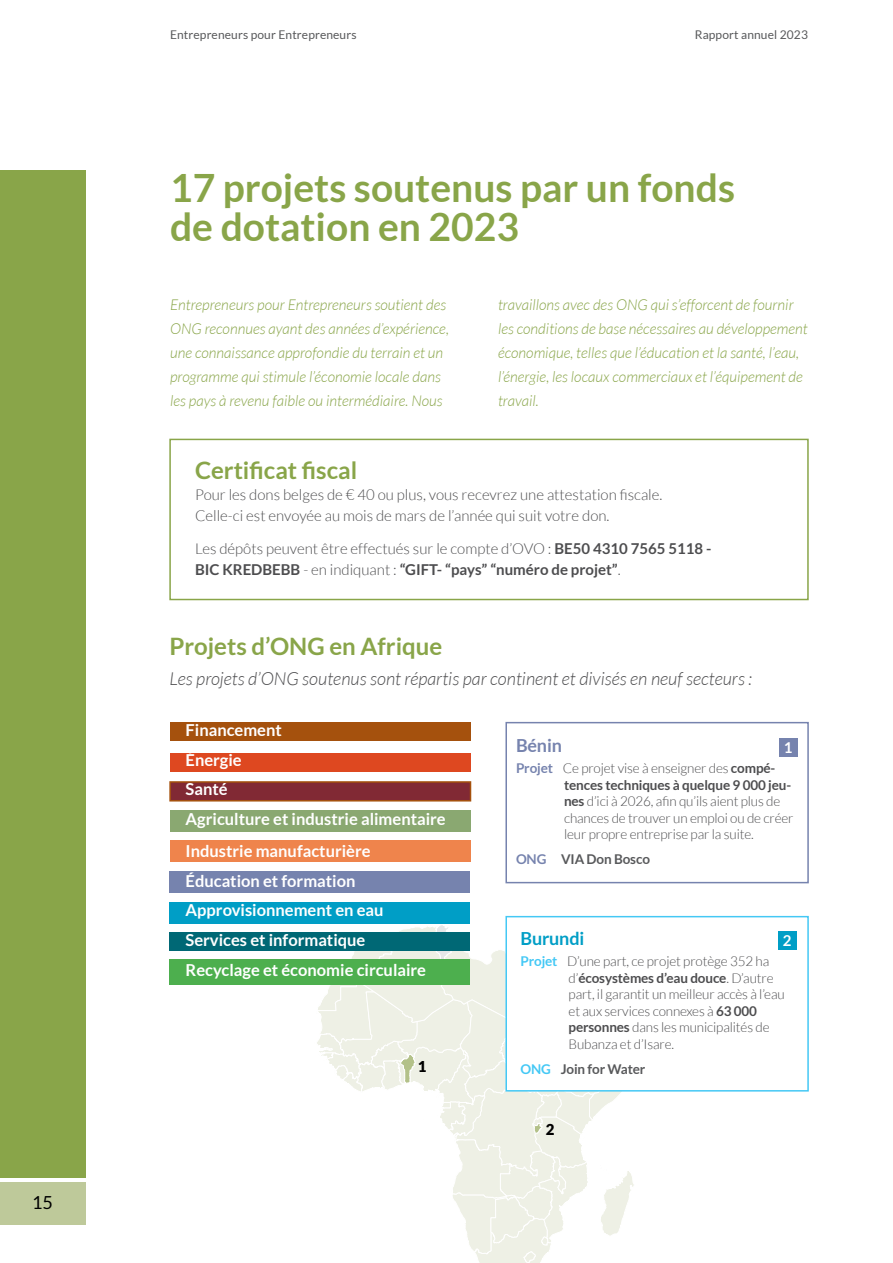
<style>
.page{position:relative;width:893px;height:1263px;background:#fff}
.page>*{position:absolute;margin:0;border:0;box-sizing:border-box;transform-origin:0 0}
.t1{font:700 39px/39px "Lato";color:#89a549}
.t2{font:700 24px "Lato";color:#89a549}
.t3{font:italic 300 18px "Lato";color:#4d4d4f}
.t4{font:700 18px "Lato";letter-spacing:-.01em;color:#009ec6}
.t5{font:700 18px "Lato";letter-spacing:-.01em;color:#7683ae}
.t6{font:18px "Lato";color:#000}
.t7{font:700 16.5px/29.7px "Lato";color:#fff}
.t8{font:italic 300 15px/24px "Lato";color:#89a549}
.t9{font:300 15px/21px "Lato";color:#4d4d4f}
.t10{font:900 15px "Lato";color:#000}
.t11{font:700 15px "Lato";color:#fff}
.t12{font:300 13.5px/16.5px "Lato";letter-spacing:-.01em;color:#4d4d4f}
.t13{font:700 13.5px "Lato";letter-spacing:-.01em;color:#58595b}
.t14{font:12px "Lato";letter-spacing:.01em;color:#58595b}
.s1{font-weight:700}
.s2{font-weight:700;color:#7683ae}
.s3{color:#7683ae}
.s4{font-weight:700;color:#44c8f5}
.s5{color:#44c8f5}
</style>
<div class="page">
<svg style="left:315px;top:925px;width:324px;height:338px"></svg>
<div style="left:0;top:170px;width:85px;height:1008px;background:#89a549"></div>
<div style="left:169px;top:439px;width:640px;height:161px;border:2px solid #89a549"></div>
<div style="left:505px;top:722px;width:304px;height:161px;border:2px solid #7683ae"></div>
<div style="left:779px;top:738px;width:18px;height:19px;background:#7683ae"></div>
<div style="left:505px;top:916px;width:304px;height:175px;background:#fff;border:2px solid #44c8f5"></div>
<div style="left:778px;top:931px;width:19px;height:19px;background:#009ec6"></div>
<div style="left:170px;top:810px;width:300px;height:21px;background:#8aa871"></div>
<div style="left:170px;top:959px;width:300px;height:26px;background:#4daf4e"></div>
<div style="left:170px;top:932px;width:300px;height:18px;background:#006875"></div>
<div style="left:169px;top:781px;width:302px;height:20px;background:#812934;border:2px solid #a5510d"></div>
<div style="left:170px;top:753px;width:300px;height:18px;background:#de4820"></div>
<div style="left:170px;top:722px;width:300px;height:19px;background:#a5510d"></div>
<div style="left:170px;top:841px;width:300px;height:21px;background:#ef844c"></div>
<div style="left:170px;top:871px;width:300px;height:22px;background:#7683ae"></div>
<div style="left:170px;top:902px;width:300px;height:21px;background:#009ec6"></div>
<div style="left:0;top:1182px;width:85px;height:43px;background:#bec99a"></div>
<p class="t6" style="left:32px;top:1192px;width:22px">15</p>
<p class="t14" style="left:170px;top:28px;width:188px">Entrepreneurs pour Entrepreneurs</p>
<p class="t14" style="left:695px;top:28px;width:115px">Rapport annuel 2023</p>
<h1 class="t1" style="left:170px;top:167px;width:566px">17 projets soutenus par un fonds de dotation en 2023</h1>
<p class="t8" style="left:170px;top:293px;width:280px">Entrepreneurs pour Entrepreneurs soutient des ONG reconnues ayant des années d’expérience, une connaissance approfondie du terrain et un programme qui stimule l’économie locale dans les pays à revenu faible ou intermédiaire. Nous</p>
<p class="t8" style="left:498px;top:293px;width:311px">travaillons avec des ONG qui s’efforcent de fournir les conditions de base nécessaires au développement économique, telles que l’éducation et la santé, l’eau, l’énergie, les locaux commerciaux et l’équipement de travail.</p>
<h2 class="t2" style="left:195px;top:456px;width:164px">Certificat fiscal</h2>
<p class="t9" style="left:195px;top:484px;width:469px">Pour les dons belges de € 40 ou plus, vous recevrez une attestation fiscale.<br>Celle-ci est envoyée au mois de mars de l’année qui suit votre don.</p>
<p class="t9" style="left:195px;top:539px;width:518px">Les dépôts peuvent être effectués sur le compte d’OVO : <span class="s1">BE50 4310 7565 5118 -<br>BIC KREDBEBB</span> - en indiquant : <span class="s1">“GIFT- “pays” “numéro de projet”</span>.</p>
<h2 class="t2" style="left:169px;top:633px;width:274px">Projets d’ONG en Afrique</h2>
<p class="t3" style="left:169px;top:669px;width:584px">Les projets d’ONG soutenus sont répartis par continent et divisés en neuf secteurs :</p>
<p class="t7" style="left:186px;top:715px;width:262px">Financement<br>Énergie<br>Santé<br>Agriculture et industrie alimentaire</p>
<p class="t7" style="left:186px;top:836px;width:242px">Industrie manufacturière<br>Éducation et formation<br>Approvisionnement en eau<br>Services et informatique<br>Recyclage et économie circulaire</p>
<p class="t10" style="left:418px;top:1057px;width:10px">1</p>
<p class="t5" style="left:516px;top:735px;width:47px">Bénin</p>
<p class="t12" style="left:564px;top:760px;width:231px;text-indent:-48px"><span class="s2">Projet</span> Ce projet vise à enseigner des <span class="s1">compé&shy;tences techniques à quelque 9 000 jeu&shy;nes</span> d’ici à 2026, afin qu’ils aient plus de chances de trouver un emploi ou de créer leur propre entreprise par la suite.</p>
<p class="t13" style="left:516px;top:851px;width:136px"><span class="s3">ONG</span> VIA Don Bosco</p>
<p class="t11" style="left:784px;top:739px;width:10px">1</p>
<p class="t4" style="left:520px;top:928px;width:65px">Burundi</p>
<p class="t12" style="left:569px;top:953px;width:218px;text-indent:-48px"><span class="s4">Projet</span> D’une part, ce projet protège 352 ha d’<span class="s1">écosystèmes d’eau douce</span>. D’autre part, il garantit un meilleur accès à l’eau et aux services connexes à <span class="s1">63 000 personnes</span> dans les municipalités de Bubanza et d’Isare.</p>
<p class="t13" style="left:520px;top:1061px;width:126px"><span class="s5">ONG</span> Join for Water</p>
<p class="t11" style="left:783px;top:932px;width:10px">2</p>
<p class="t10" style="left:546px;top:1120px;width:10px">2</p>
</div>
